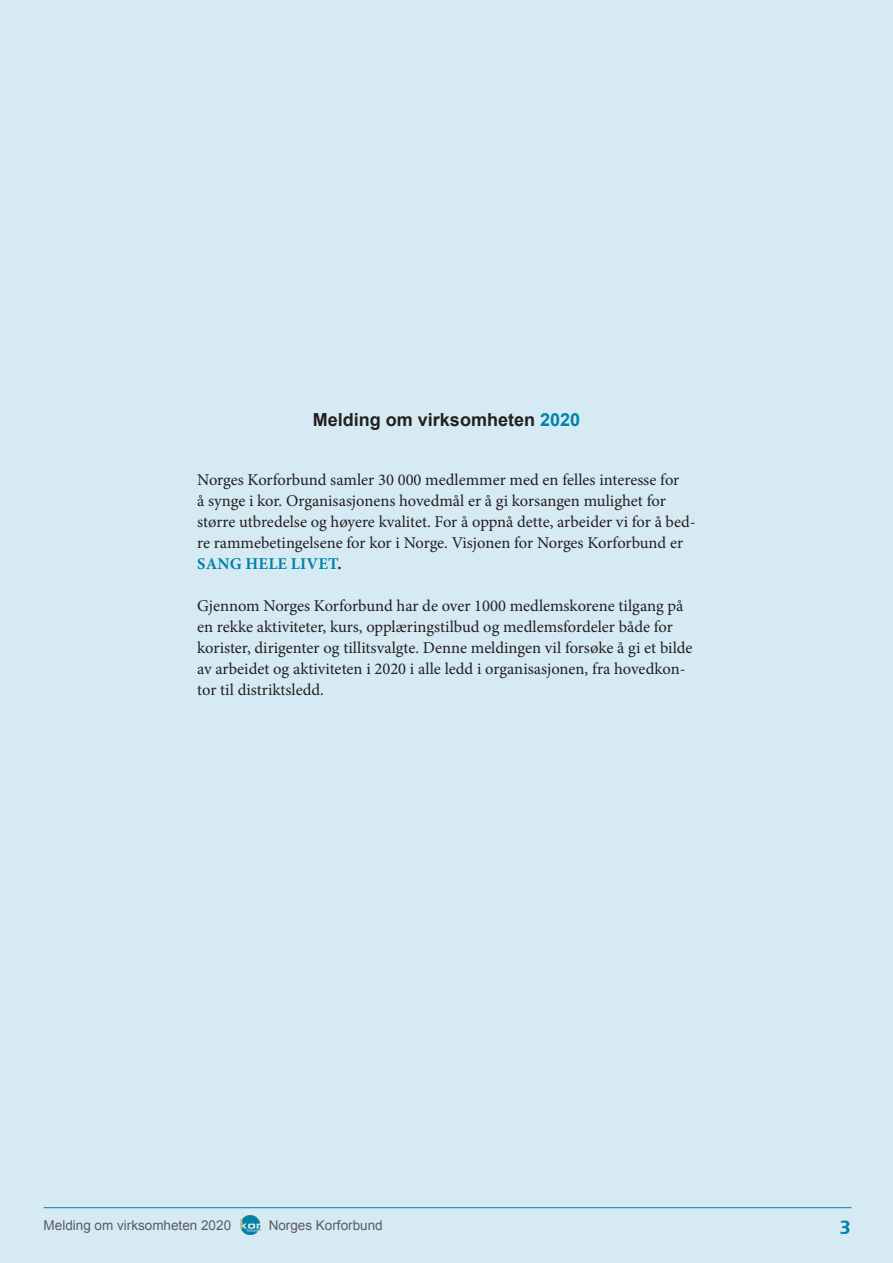
<style>
.page{position:relative;width:893px;height:1263px;background:#d5eaf2}
.page>*{position:absolute;margin:0;border:0;box-sizing:border-box;transform-origin:0 0}
.Overskrift_2{font:700 18px "Arial";color:#231f20}
.t1{font:18px "Charcoal CY";color:#0083a9}
.Brødtekst{font:16.5px/21px "Minion Pro";color:#231f20}
.t2{font:13.5px "Arial";color:#5c5c5f}
.s1{color:#0083a9}
.s2{font-weight:700;color:#0083a9}
.s3{font-weight:700}
</style>
<div class="page">
<img style="left:240px;top:1215px;width:20px;height:19px">
<hr style="left:44px;top:1207px;width:807px;height:1px;background:#0083a9">
<p class="Overskrift_2" style="left:313px;top:407px;width:269px">Melding om virksomheten <span class="s1">2020</span></p>
<p class="Brødtekst" style="left:197px;top:469px;width:500px">Norges Korforbund samler 30 000 medlemmer med en felles interesse for<br>å synge i kor. Organisasjonens hovedmål er å gi korsangen mulighet for større utbredelse og høyere kvalitet. For å oppnå dette, arbeider vi for å bed&shy;re rammebetingelsene for kor i Norge. Visjonen for Norges Korforbund er <span class="s2">SANG HELE LIVET</span><span class="s3">.</span></p>
<p class="Brødtekst" style="left:197px;top:595px;width:497px">Gjennom Norges Korforbund har de over 1000 medlemskorene tilgang på en rekke aktiviteter, kurs, opplæringstilbud og medlemsfordeler både for korister, dirigenter og tillitsvalgte. Denne meldingen vil forsøke å gi et bilde av arbeidet og aktiviteten i 2020 i alle ledd i organisasjonen, fra hovedkon&shy;tor til distriktsledd.</p>
<p class="t2" style="left:44px;top:1217px;width:189px">Melding om virksomheten 2020</p>
<p class="t2" style="left:269px;top:1217px;width:116px">Norges Korforbund</p>
<p class="t1" style="left:840px;top:1216px;width:12px">3</p>
</div>
